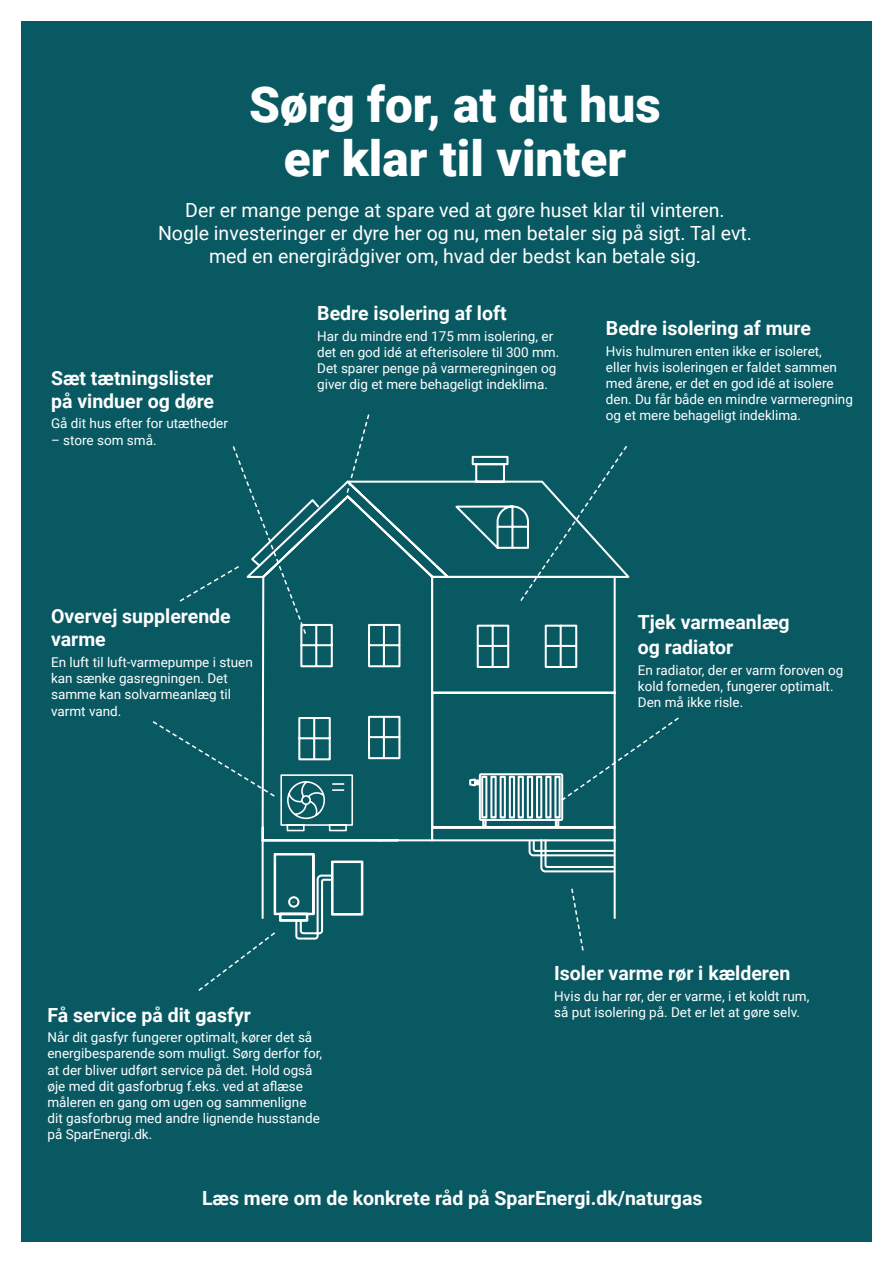
<style>
.page{position:relative;width:893px;height:1263px;background:#fff}
.page>*{position:absolute;margin:0;border:0;box-sizing:border-box;transform-origin:0 0}
.t1{font:900 49.5px/54px "Roboto";color:#fff;text-align:center}
.t2{font:700 19.5px/23.4px "Roboto";color:#fff}
.t3{font:19.5px/23.4px "Roboto";color:#fff;text-align:center}
.t4{font:13.5px/16.2px "Roboto";color:#fff}
</style>
<div class="page">
<div style="left:21px;top:21px;width:851px;height:1221px;background:#095963"></div>
<svg style="left:576px;top:920px;width:8px;height:31px"></svg>
<svg style="left:357px;top:414px;width:13px;height:41px"></svg>
<svg style="left:261px;top:455px;width:369px;height:465px"></svg>
<svg style="left:198px;top:852px;width:166px;height:139px"></svg>
<svg style="left:468px;top:716px;width:211px;height:112px"></svg>
<svg style="left:476px;top:624px;width:102px;height:45px"></svg>
<svg style="left:528px;top:838px;width:88px;height:35px"></svg>
<svg style="left:179px;top:446px;width:142px;height:189px"></svg>
<svg style="left:152px;top:716px;width:202px;height:116px"></svg>
<h1 class="t1" style="left:249px;top:76px;width:413px">Sørg for, at dit hus er klar til vinter</h1>
<h2 class="t3" style="left:158px;top:197px;width:595px">Der er mange penge at spare ved at gøre huset klar til vinteren.<br>Nogle investeringer er dyre her og nu, men betaler sig på sigt. Tal evt. med en energirådgiver om, hvad der bedst kan betale sig.</h2>
<h2 class="t2" style="left:51px;top:365px;width:165px">Sæt tætningslister på vinduer og døre</h2>
<p class="t4" style="left:51px;top:415px;width:178px">Gå dit hus efter for utætheder</p>
<p class="t4" style="left:51px;top:431px;width:107px">– store som små.</p>
<h2 class="t2" style="left:51px;top:604px;width:181px">Overvej supplerende varme</h2>
<p class="t4" style="left:51px;top:653px;width:203px">En luft til luft-varmepumpe i stuen kan sænke gasregningen. Det samme kan solvarmeanlæg til varmt vand.</p>
<h2 class="t2" style="left:317px;top:301px;width:191px">Bedre isolering af loft</h2>
<p class="t4" style="left:317px;top:327px;width:244px">Har du mindre end 175 mm isolering, er det en god idé at efterisolere til 300 mm.<br>Det sparer penge på varmeregningen og giver dig et mere behageligt indeklima.</p>
<h2 class="t2" style="left:606px;top:316px;width:206px">Bedre isolering af mure</h2>
<p class="t4" style="left:606px;top:342px;width:249px">Hvis hulmuren enten ikke er isoleret,<br>eller hvis isoleringen er faldet sammen med årene, er det en god idé at isolere den. Du får både en mindre varmeregning og et mere behageligt indeklima.</p>
<h2 class="t2" style="left:638px;top:609px;width:153px;line-height:25.2px">Tjek varmeanlæg og radiator</h2>
<p class="t4" style="left:638px;top:661px;width:207px">En radiator, der er varm foroven og kold forneden, fungerer optimalt.<br>Den må ikke risle.</p>
<h2 class="t2" style="left:47px;top:1002px;width:205px">Få service på dit gasfyr</h2>
<p class="t4" style="left:47px;top:1029px;width:276px">Når dit gasfyr fungerer optimalt, kører det så energibesparende som muligt. Sørg derfor for, at der bliver udført service på det. Hold også øje med dit gasforbrug f.eks. ved at aflæse måleren en gang om ugen og sammenligne dit gasforbrug med andre lignende husstande på SparEnergi.dk.</p>
<h2 class="t2" style="left:554px;top:961px;width:238px">Isoler varme rør i kælderen</h2>
<p class="t4" style="left:554px;top:987px;width:257px">Hvis du har rør, der er varme, i et koldt rum, så put isolering på. Det er let at gøre selv.</p>
<h2 class="t2" style="left:202px;top:1186px;width:502px">Læs mere om de konkrete råd på SparEnergi.dk/naturgas</h2>
</div>
